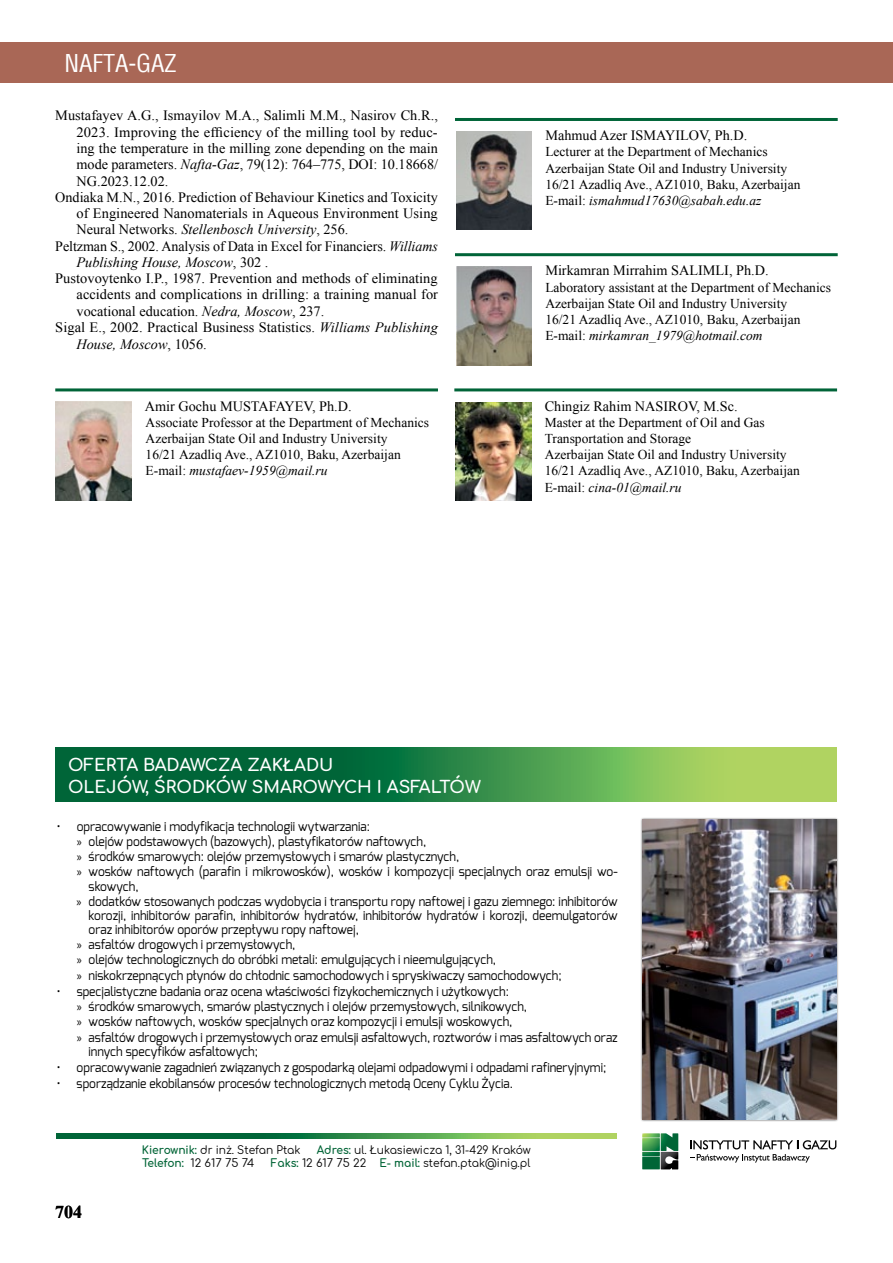
<style>
.page{position:relative;width:893px;height:1263px;background:#fff}
.page>*{position:absolute;margin:0;border:0;box-sizing:border-box;transform-origin:0 0}
.t1{font:24px "Switzerland Condensed";color:#fff}
.t2{font:700 18px "Times New Roman";color:#000}
.t3{font:700 16.8px/22px "Comfortaa";color:#fff}
.t4{font:14.25px "Times New Roman";color:#000}
.t5{font:italic 14.25px "Times New Roman";color:#000}
.t6{font:13.5px/16.2px "Times New Roman";color:#000}
.t7{font:12.6px/15.3px "Exo";color:#000;scale:.95 1}
.t8{font:11.25px "Comfortaa";color:#000;scale:.95 1}
.t9{font:11.25px "Comfortaa";color:#000}
.s1{font-style:italic}
.s2{font-style:normal}
.s3{font-family:"Myriad Pro"}
.s4{font-weight:700;color:#006436}
</style>
<div class="page">
<div style="left:0;top:43px;width:893px;height:40px;background:#a96756"></div>
<hr style="left:55px;top:388px;width:383px;height:3px;background:#006438">
<img style="left:56px;top:402px;width:76px;height:99px">
<hr style="left:455px;top:253px;width:383px;height:3px;background:#006438">
<img style="left:456px;top:267px;width:76px;height:98px">
<hr style="left:454px;top:388px;width:383px;height:3px;background:#006438">
<img style="left:455px;top:403px;width:77px;height:97px">
<hr style="left:455px;top:118px;width:383px;height:3px;background:#006438">
<img style="left:456px;top:132px;width:76px;height:98px">
<svg style="left:56px;top:747px;width:780px;height:55px;background:#3e9049"></svg>
<svg style="left:57px;top:1133px;width:560px;height:6px;background:#3f9149"></svg>
<svg style="left:642px;top:1133px;width:36px;height:36px"></svg>
<svg style="left:690px;top:1140px;width:146px;height:22px"></svg>
<div style="left:640px;top:817px;width:199px;height:305px;background:#000;opacity:.75"></div>
<img style="left:642px;top:819px;width:194px;height:300px">
<h1 class="t1" style="left:64px;top:49px;width:114px">NAFTA-GAZ</h1>
<p class="t4" style="left:55px;top:106px;width:384px">Mustafayev A.G., Ismayilov M.A., Salimli M.M., Nasirov Ch.R.,</p>
<p class="t4" style="left:77px;top:122px;width:363px">2023. Improving the efficiency of the milling tool by reduc-</p>
<p class="t4" style="left:77px;top:139px;width:363px">ing the temperature in the milling zone depending on the main</p>
<p class="t4" style="left:77px;top:155px;width:363px">mode parameters. <span class="s1">Nafta-Gaz</span>, 79(12): 764–775, DOI: 10.18668/</p>
<p class="t4" style="left:77px;top:171px;width:93px">NG.2023.12.02.</p>
<p class="t4" style="left:55px;top:187px;width:384px">Ondiaka M.N., 2016. Prediction of Behaviour Kinetics and Toxicity</p>
<p class="t4" style="left:77px;top:204px;width:363px">of Engineered Nanomaterials in Aqueous Environment Using</p>
<p class="t5" style="left:77px;top:220px;width:273px"><span class="s2">Neural Networks.</span> Stellenbosch University<span class="s2">, 256.</span></p>
<p class="t4" style="left:55px;top:236px;width:384px">Peltzman S., 2002. Analysis of Data in Excel for Financiers. <span class="s1">Williams</span></p>
<p class="t5" style="left:77px;top:252px;width:193px">Publishing House, Moscow<span class="s2">, 302 .</span></p>
<p class="t4" style="left:55px;top:269px;width:384px">Pustovoytenko I.P., 1987. Prevention and methods of eliminating</p>
<p class="t4" style="left:77px;top:285px;width:363px">accidents and complications in drilling: a training manual for</p>
<p class="t4" style="left:77px;top:301px;width:249px">vocational education. <span class="s1">Nedra, Moscow</span>, 237.</p>
<p class="t4" style="left:55px;top:318px;width:384px">Sigal E., 2002. Practical Business Statistics. <span class="s1">Williams Publishing</span></p>
<p class="t5" style="left:77px;top:335px;width:132px">House, Moscow<span class="s2">, 1056.</span></p>
<p class="t4" style="left:145px;top:396px;width:208px">Amir Gochu MUSTAFAYEV, Ph.D.</p>
<p class="t6" style="left:146px;top:414px;width:285px">Associate Professor at the Department of Mechanics Azerbaijan State Oil and Industry University<br>16/21 Azadliq Ave., AZ1010, Baku, Azerbaijan E-mail: <span class="s1">mustafaev-1959@mail.ru</span></p>
<p class="t4" style="left:545px;top:126px;width:203px">Mahmud Azer ISMAYILOV, Ph.D.</p>
<p class="t6" style="left:545px;top:143px;width:257px">Lecturer at the Department of Mechanics Azerbaijan State Oil and Industry University 16/21 Azadliq Ave., AZ1010, Baku, Azerbaijan E-mail: <span class="s1">ismahmud17630@sabah.edu.az</span></p>
<p class="t4" style="left:545px;top:261px;width:225px">Mirkamran Mirrahim SALIMLI, Ph.D.</p>
<p class="t6" style="left:545px;top:279px;width:287px">Laboratory assistant at the Department of Mechanics Azerbaijan State Oil and Industry University<br>16/21 Azadliq Ave., AZ1010, Baku, Azerbaijan E-mail: <span class="s1">mirkamran_1979@hotmail.com</span></p>
<p class="t4" style="left:545px;top:396px;width:194px">Chingiz Rahim NASIROV, M.Sc.</p>
<p class="t6" style="left:545px;top:414px;width:257px">Master at the Department of Oil and Gas Transportation and Storage<br>Azerbaijan State Oil and Industry University 16/21 Azadliq Ave., AZ1010, Baku, Azerbaijan E-mail: <span class="s1">cina-01@mail.ru</span></p>
<h3 class="t3" style="left:68px;top:752px;width:414px">OFERTA BADAWCZA ZAKŁADU<br>OLEJÓW, ŚRODKÓW SMAROWYCH I ASFALTÓW</h3>
<p class="t7" style="left:77px;top:818px;width:571px;text-indent:-20px">• opracowywanie i modyfikacja technologii wytwarzania:<br><span class="s3">»</span> olejów podstawowych (bazowych), plastyfikatorów naftowych,<br><span class="s3">»</span> środków smarowych: olejów przemysłowych i smarów plastycznych,<br><span class="s3">»</span> wosków naftowych (parafin i mikrowosków), wosków i kompozycji specjalnych oraz emulsji wo-</p>
<p class="t7" style="left:77px;top:878px;width:571px;text-indent:12px">skowych,<br><span class="s3">»</span> dodatków stosowanych podczas wydobycia i transportu ropy naftowej i gazu ziemnego: inhibitorów</p>
<p class="t7" style="left:89px;top:908px;width:558px;line-height:14.1px">korozji, inhibitorów parafin, inhibitorów hydratów, inhibitorów hydratów i korozji, deemulgatorów oraz inhibitorów oporów przepływu ropy naftowej,</p>
<p class="t7" style="left:77px;top:937px;width:512px"><span class="s3">»</span> asfaltów drogowych i przemysłowych,<br><span class="s3">»</span> olejów technologicznych do obróbki metali: emulgujących i nieemulgujących,<br><span class="s3">»</span> niskokrzepnących płynów do chłodnic samochodowych i spryskiwaczy samochodowych;</p>
<p class="t7" style="left:77px;top:984px;width:571px;text-indent:-20px">• specjalistyczne badania oraz ocena właściwości fizykochemicznych i użytkowych:<br><span class="s3">»</span> środków smarowych, smarów plastycznych i olejów przemysłowych, silnikowych,<br><span class="s3">»</span> wosków naftowych, wosków specjalnych oraz kompozycji i emulsji woskowych,<br><span class="s3">»</span> asfaltów drogowych i przemysłowych oraz emulsji asfaltowych, roztworów i mas asfaltowych oraz</p>
<p class="t7" style="left:89px;top:1043px;width:180px">innych specyfików asfaltowych;</p>
<p class="t7" style="left:57px;top:1060px;width:580px">• opracowywanie zagadnień związanych z gospodarką olejami odpadowymi i odpadami rafineryjnymi;</p>
<p class="t7" style="left:57px;top:1076px;width:482px">• sporządzanie ekobilansów procesów technologicznych metodą Oceny Cyklu Życia.</p>
<h2 class="t2" style="left:55px;top:1199px;width:28px">704</h2>
<p class="t8" style="left:142px;top:1139px;width:169px"><span class="s4">Kierownik:</span> dr inż. Stefan Ptak</p>
<p class="t8" style="left:317px;top:1139px;width:226px"><span class="s4">Adres:</span> ul. Łukasiewicza 1, 31-429 Kraków</p>
<p class="t9" style="left:142px;top:1153px;width:114px"><span class="s4">Telefon:</span> 12 617 75 74</p>
<p class="t9" style="left:271px;top:1153px;width:261px"><span class="s4">Faks:</span> 12 617 75 22 <span class="s4">E- mail:</span> stefan.ptak@inig.pl</p>
</div>
